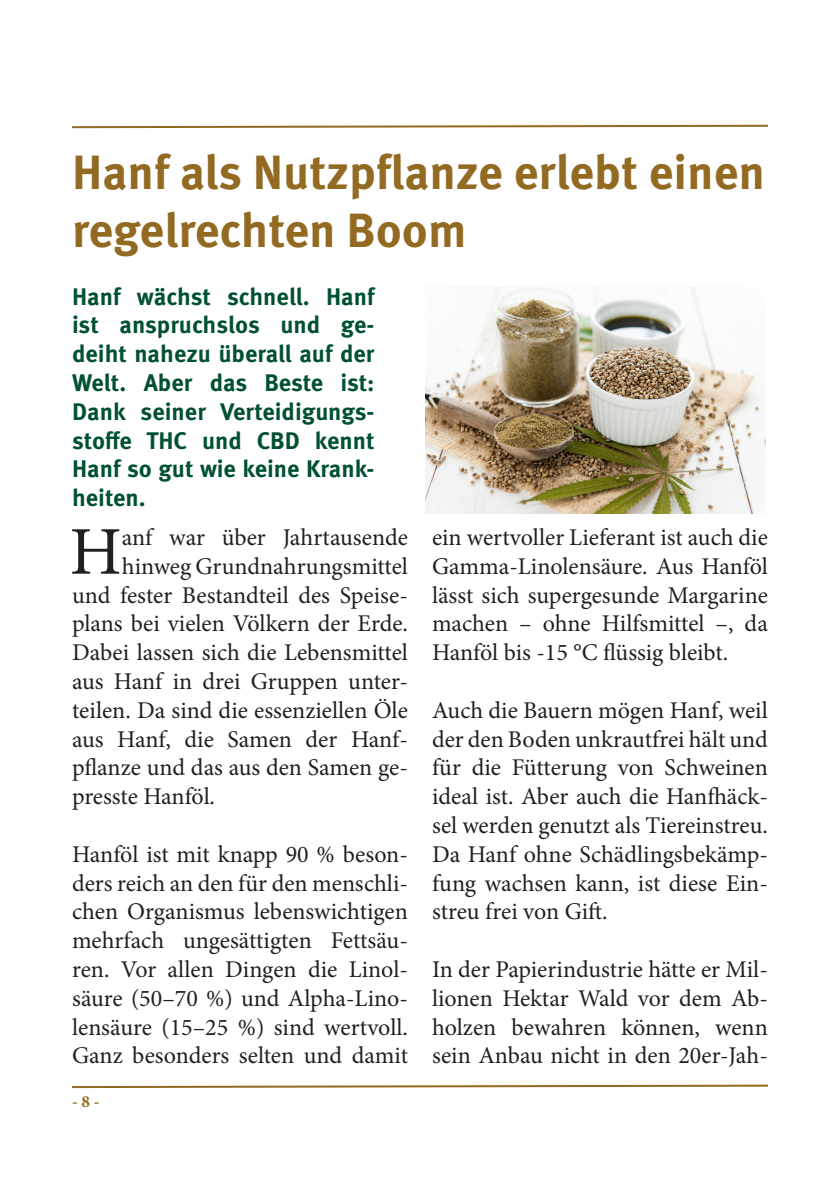
<style>
.page{position:relative;width:840px;height:1191px;background:#fff}
.page>*{position:absolute;margin:0;border:0;box-sizing:border-box;transform-origin:0 0}
.t1{font:68.4px "Minion Pro";color:#231f20}
.t2{font:700 48px/57.6px "Meta OT";color:#926a22}
.t3{font:24px/28.8px "Minion Pro";color:#231f20;text-align:justify}
.t4{font:700 24px/28.8px "Meta OT";color:#005130;text-align:justify}
.t5{font:700 17px "Minion Pro";color:#926a22}
</style>
<div class="page">
<svg style="left:72px;top:124px;width:696px;height:5px"></svg>
<svg style="left:72px;top:1084px;width:696px;height:5px"></svg>
<img style="left:425px;top:286px;width:340px;height:227px">
<p class="t2" style="left:72px;top:144px;width:694px">Hanf als Nutzpflanze erlebt einen regelrechten Boom</p>
<p class="t4" style="left:72px;top:282px;width:304px">Hanf wächst schnell. Hanf ist anspruchslos und ge&shy;deiht nahezu überall auf der Welt. Aber das Beste ist:<br>Dank seiner Verteidigungs&shy;stoffe THC und CBD kennt Hanf so gut wie keine Krank&shy;heiten.</p>
<p class="t1" style="left:69px;top:506px;width:54px">H</p>
<p class="t3" style="left:122px;top:523px;width:287px">anf war über Jahrtausende</p>
<p class="t3" style="left:122px;top:552px;width:287px">hinweg Grundnahrungsmittel</p>
<p class="t3" style="left:72px;top:580px;width:337px">und fester Bestandteil des Speise-</p>
<p class="t3" style="left:72px;top:609px;width:337px">plans bei vielen Völkern der Erde.</p>
<p class="t3" style="left:72px;top:638px;width:337px">Dabei lassen sich die Lebensmittel</p>
<p class="t3" style="left:72px;top:667px;width:337px">aus Hanf in drei Gruppen unter-</p>
<p class="t3" style="left:72px;top:696px;width:337px">teilen. Da sind die essenziellen Öle</p>
<p class="t3" style="left:72px;top:724px;width:337px">aus Hanf, die Samen der Hanf-</p>
<p class="t3" style="left:72px;top:753px;width:337px">pflanze und das aus den Samen ge-</p>
<p class="t3" style="left:72px;top:782px;width:144px">presste Hanföl.</p>
<p class="t3" style="left:72px;top:840px;width:337px">Hanföl ist mit knapp 90 % beson&shy;ders reich an den für den menschli&shy;chen Organismus lebenswichtigen mehrfach ungesättigten Fettsäu&shy;ren. Vor allen Dingen die Linol&shy;säure (50–70 %) und Alpha-Lino&shy;lensäure (15–25 %) sind wertvoll.<br>Ganz besonders selten und damit</p>
<p class="t5" style="left:72px;top:1089px;width:29px">- 8 -</p>
<p class="t3" style="left:432px;top:523px;width:337px">ein wertvoller Lieferant ist auch die Gamma-Linolensäure. Aus Hanföl lässt sich supergesunde Margarine machen – ohne Hilfsmittel –, da Hanföl bis -15 °C flüssig bleibt.</p>
<p class="t3" style="left:432px;top:696px;width:337px">Auch die Bauern mögen Hanf, weil der den Boden unkrautfrei hält und für die Fütterung von Schweinen ideal ist. Aber auch die Hanfhäck&shy;sel werden genutzt als Tiereinstreu.<br>Da Hanf ohne Schädlingsbekämp&shy;fung wachsen kann, ist diese Ein&shy;streu frei von Gift.</p>
<p class="t3" style="left:432px;top:955px;width:337px">In der Papierindustrie hätte er Mil&shy;lionen Hektar Wald vor dem Ab&shy;holzen bewahren können, wenn sein Anbau nicht in den 20er-Jah-</p>
</div>
